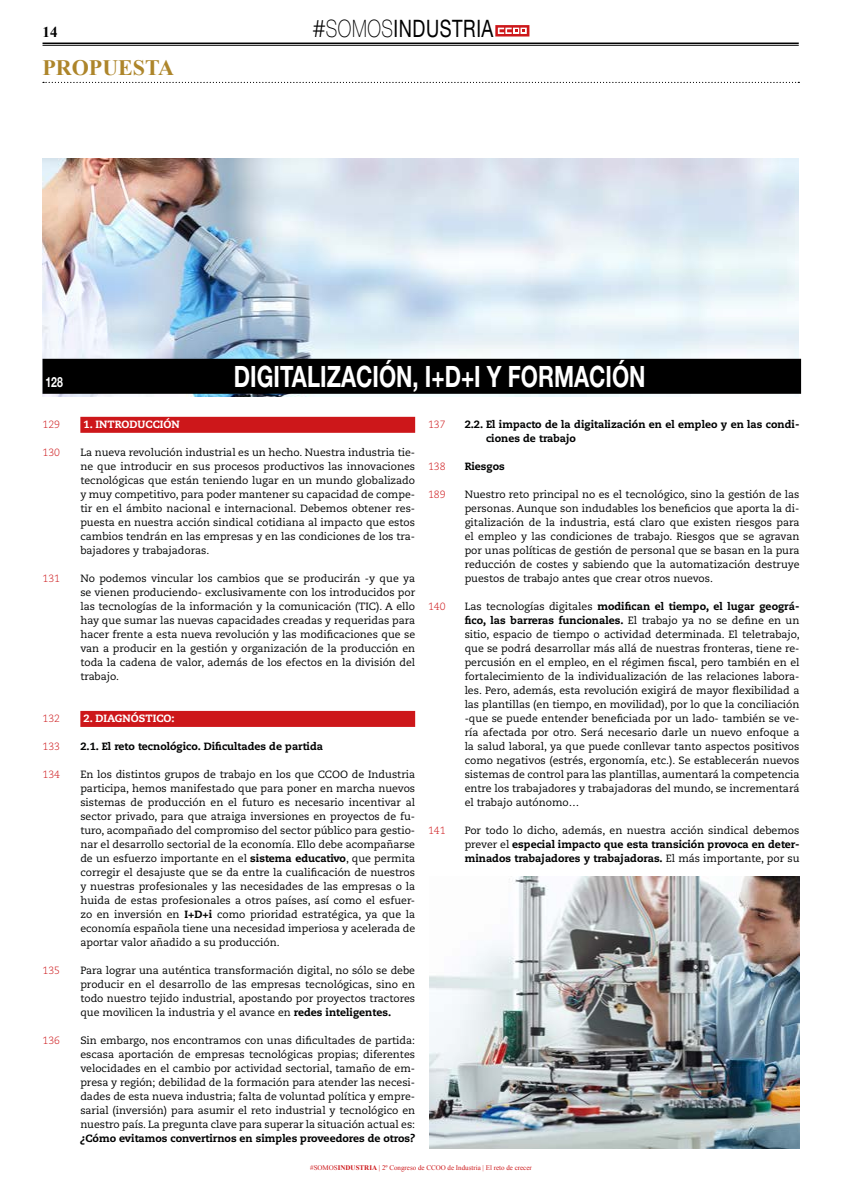
<style>
.page{position:relative;width:842px;height:1191px;background:#fff}
.page>*{position:absolute;margin:0;border:0;box-sizing:border-box;transform-origin:0 0}
.t1{font:700 29.5px "Helvetica Neue";color:#fff;scale:.75 1}
.t2{font:24.1px "Helvetica Neue";letter-spacing:.03em;color:#000;scale:.76 1}
.t3{font:700 22px "Times New Roman";color:#ad852a}
.t4{font:700 15px "Times New Roman";color:#000}
.t5{font:700 14px "Helvetica Neue";color:#fff;scale:.75 1}
.t6{font:10.5px/14px "Caecilia";color:#010202;text-align:justify}
.t7{font:800 10.5px/14px "Caecilia";color:#010202}
.t8{font:300 10.5px "Caecilia";color:#cd171a}
.t9{font:800 10.5px "Caecilia";color:#fff}
.t10{font:7px "Times New Roman";color:#cd171a}
.s1{font-family:"Caecilia";font-weight:300}
.s2{font-weight:100}
.s3{font-weight:800}
.s4{font-weight:700}
</style>
<div class="page">
<svg style="left:495px;top:25px;width:34px;height:12px"></svg>
<hr style="left:43px;top:43px;width:756px;height:1px;background:#000">
<hr style="left:43px;top:45px;width:756px;height:1px;background:#000">
<svg style="left:43px;top:82px;width:756px;height:1px"></svg>
<div style="left:80px;top:417px;width:335px;height:16px;background:#cd171a"></div>
<div style="left:80px;top:711px;width:335px;height:16px;background:#cd171a"></div>
<img style="left:43px;top:158px;width:755px;height:238px">
<div style="left:43px;top:359px;width:758px;height:35px;background:#000"></div>
<img style="left:430px;top:876px;width:369px;height:272px">
<h3 class="t4" style="left:43px;top:22px;width:16px">14</h3>
<h3 class="t3" style="left:43px;top:52px;width:133px">PROPUESTA</h3>
<h2 class="t2" style="left:313px;top:14px;width:240px"><span class="s1">#</span><span class="s2">SOMOS</span>INDUSTRIA</h2>
<h3 class="t5" style="left:45px;top:373px;width:25px">128</h3>
<h1 class="t1" style="left:234px;top:358px;width:550px">DIGITALIZACIÓN, I+D+I Y FORMACIÓN</h1>
<p class="t8" style="left:43px;top:418px;width:19px">129</p>
<p class="t8" style="left:43px;top:446px;width:19px">130</p>
<p class="t8" style="left:43px;top:572px;width:19px">131</p>
<p class="t8" style="left:43px;top:712px;width:19px">132</p>
<p class="t8" style="left:43px;top:740px;width:19px">133</p>
<p class="t8" style="left:43px;top:768px;width:19px">134</p>
<p class="t8" style="left:43px;top:964px;width:19px">135</p>
<p class="t8" style="left:43px;top:1034px;width:19px">136</p>
<p class="t9" style="left:83px;top:418px;width:98px">1. INTRODUCCIÓN</p>
<p class="t6" style="left:80px;top:446px;width:336px">La nueva revolución industrial es un hecho. Nuestra industria tie&shy;ne que introducir en sus procesos productivos las innovaciones tecnológicas que están teniendo lugar en un mundo globalizado y muy competitivo, para poder mantener su capacidad de compe&shy;tir en el ámbito nacional e internacional. Debemos obtener res&shy;puesta en nuestra acción sindical cotidiana al impacto que estos cambios tendrán en las empresas y en las condiciones de los tra&shy;bajadores y trabajadoras.</p>
<p class="t6" style="left:80px;top:572px;width:336px">No podemos vincular los cambios que se producirán -y que ya se vienen produciendo- exclusivamente con los introducidos por las tecnologías de la información y la comunicación (TIC). A ello hay que sumar las nuevas capacidades creadas y requeridas para hacer frente a esta nueva revolución y las modificaciones que se van a producir en la gestión y organización de la producción en toda la cadena de valor, además de los efectos en la división del trabajo.</p>
<p class="t9" style="left:83px;top:712px;width:93px">2. DIAGNÓSTICO:</p>
<p class="t7" style="left:80px;top:739px;width:244px">2.1. El reto tecnológico. Dificultades de partida</p>
<p class="t6" style="left:80px;top:768px;width:336px">En los distintos grupos de trabajo en los que CCOO de Industria participa, hemos manifestado que para poner en marcha nuevos sistemas de producción en el futuro es necesario incentivar al sector privado, para que atraiga inversiones en proyectos de fu&shy;turo, acompañado del compromiso del sector público para gestio&shy;nar el desarrollo sectorial de la economía. Ello debe acompañarse de un esfuerzo importante en el <span class="s3">sistema educativo</span>, que permita corregir el desajuste que se da entre la cualificación de nuestros y nuestras profesionales y las necesidades de las empresas o la huida de estas profesionales a otros países, así como el esfuer&shy;zo en inversión en <span class="s3">I+D+i</span> como prioridad estratégica, ya que la economía española tiene una necesidad imperiosa y acelerada de aportar valor añadido a su producción.</p>
<p class="t6" style="left:80px;top:963px;width:336px">Para lograr una auténtica transformación digital, no sólo se debe producir en el desarrollo de las empresas tecnológicas, sino en todo nuestro tejido industrial, apostando por proyectos tractores que movilicen la industria y el avance en <span class="s3">redes inteligentes.</span></p>
<p class="t6" style="left:80px;top:1033px;width:336px">Sin embargo, nos encontramos con unas dificultades de partida: escasa aportación de empresas tecnológicas propias; diferentes velocidades en el cambio por actividad sectorial, tamaño de em&shy;presa y región; debilidad de la formación para atender las necesi&shy;dades de esta nueva industria; falta de voluntad política y empre&shy;sarial (inversión) para asumir el reto industrial y tecnológico en nuestro país. La pregunta clave para superar la situación actual es:</p>
<p class="t7" style="left:80px;top:1131px;width:336px">¿Cómo evitamos convertirnos en simples proveedores de otros?</p>
<p class="t8" style="left:428px;top:418px;width:19px">137</p>
<p class="t8" style="left:428px;top:460px;width:19px">138</p>
<p class="t8" style="left:428px;top:488px;width:19px">189</p>
<p class="t8" style="left:428px;top:600px;width:19px">140</p>
<p class="t8" style="left:428px;top:824px;width:19px">141</p>
<p class="t7" style="left:486px;top:417px;width:315px;text-indent:-21px">2.2. El impacto de la digitalización en el empleo y en las condi&shy;ciones de trabajo</p>
<p class="t7" style="left:465px;top:459px;width:42px">Riesgos</p>
<p class="t6" style="left:465px;top:487px;width:336px">Nuestro reto principal no es el tecnológico, sino la gestión de las personas. Aunque son indudables los beneficios que aporta la di&shy;gitalización de la industria, está claro que existen riesgos para el empleo y las condiciones de trabajo. Riesgos que se agravan por unas políticas de gestión de personal que se basan en la pura reducción de costes y sabiendo que la automatización destruye puestos de trabajo antes que crear otros nuevos.</p>
<p class="t6" style="left:465px;top:599px;width:337px">Las tecnologías digitales <span class="s3">modifican el tiempo, el lugar geográ&shy;fico, las barreras funcionales.</span> El trabajo ya no se define en un sitio, espacio de tiempo o actividad determinada. El teletrabajo, que se podrá desarrollar más allá de nuestras fronteras, tiene re&shy;percusión en el empleo, en el régimen fiscal, pero también en el fortalecimiento de la individualización de las relaciones labora&shy;les. Pero, además, esta revolución exigirá de mayor flexibilidad a las plantillas (en tiempo, en movilidad), por lo que la conciliación -que se puede entender beneficiada por un lado- también se ve&shy;ría afectada por otro. Será necesario darle un nuevo enfoque a la salud laboral, ya que puede conllevar tanto aspectos positivos como negativos (estrés, ergonomía, etc.). Se establecerán nuevos sistemas de control para las plantillas, aumentará la competencia entre los trabajadores y trabajadoras del mundo, se incrementará el trabajo autónomo…</p>
<p class="t6" style="left:465px;top:823px;width:336px">Por todo lo dicho, además, en nuestra acción sindical debemos prever el <span class="s3">especial impacto que esta transición provoca en deter&shy;minados trabajadores y trabajadoras.</span> El más importante, por su</p>
<p class="t10" style="left:310px;top:1163px;width:223px">#SOMOS<span class="s4">INDUSTRIA</span> | 2º Congreso de CCOO de Industria | El reto de crecer</p>
</div>
